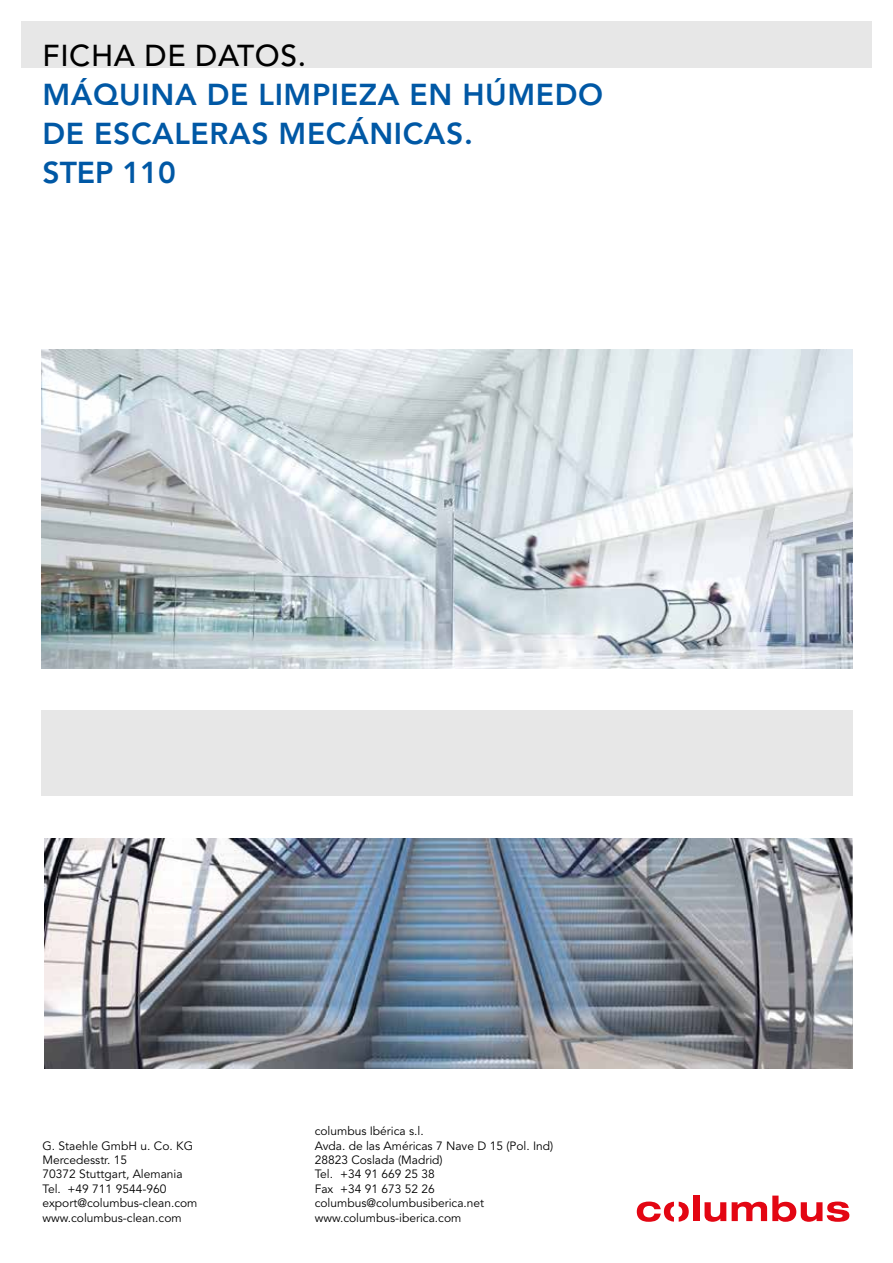
<style>
.page{position:relative;width:893px;height:1263px;background:#fff}
.page>*{position:absolute;margin:0;border:0;box-sizing:border-box;transform-origin:0 0}
.t1{font:800 30px/39px "Avenir";letter-spacing:.02em;color:#0058a5}
.t2{font:500 30px "Avenir";letter-spacing:.02em;color:#000}
.t3{font:12px/14.4px "Avenir";color:#000}
</style>
<div class="page">
<div style="left:21px;top:21px;width:851px;height:47px;background:#e7e7e7"></div>
<div style="left:693px;top:1195px;width:6px;height:26px;background:#e30613"></div>
<svg style="left:704px;top:1202px;width:22px;height:20px"></svg>
<svg style="left:732px;top:1195px;width:117px;height:27px"></svg>
<svg style="left:637px;top:1201px;width:52px;height:21px"></svg>
<div style="left:42px;top:711px;width:811px;height:85px;background:#e7e7e7"></div>
<img style="left:42px;top:349px;width:811px;height:319px">
<img style="left:45px;top:838px;width:808px;height:230px">
<h1 class="t2" style="left:43px;top:38px;width:265px">FICHA DE DATOS.</h1>
<h1 class="t1" style="left:43px;top:77px;width:562px">MÁQUINA DE LIMPIEZA EN HÚMEDO<br>DE ESCALERAS MECÁNICAS.<br>STEP 110</h1>
<p class="t3" style="left:43px;top:1139px;width:156px">G. Staehle GmbH u. Co. KG<br>Mercedesstr. 15<br>70372 Stuttgart, Alemania<br>Tel. +49 711 9544-960 export@columbus-clean.com www.columbus-clean.com</p>
<p class="t3" style="left:315px;top:1125px;width:240px">columbus Ibérica s.l.<br>Avda. de las Américas 7 Nave D 15 (Pol. Ind)<br>28823 Coslada (Madrid)<br>Tel. +34 91 669 25 38<br>Fax +34 91 673 52 26 columbus@columbusiberica.net www.columbus-iberica.com</p>
</div>
